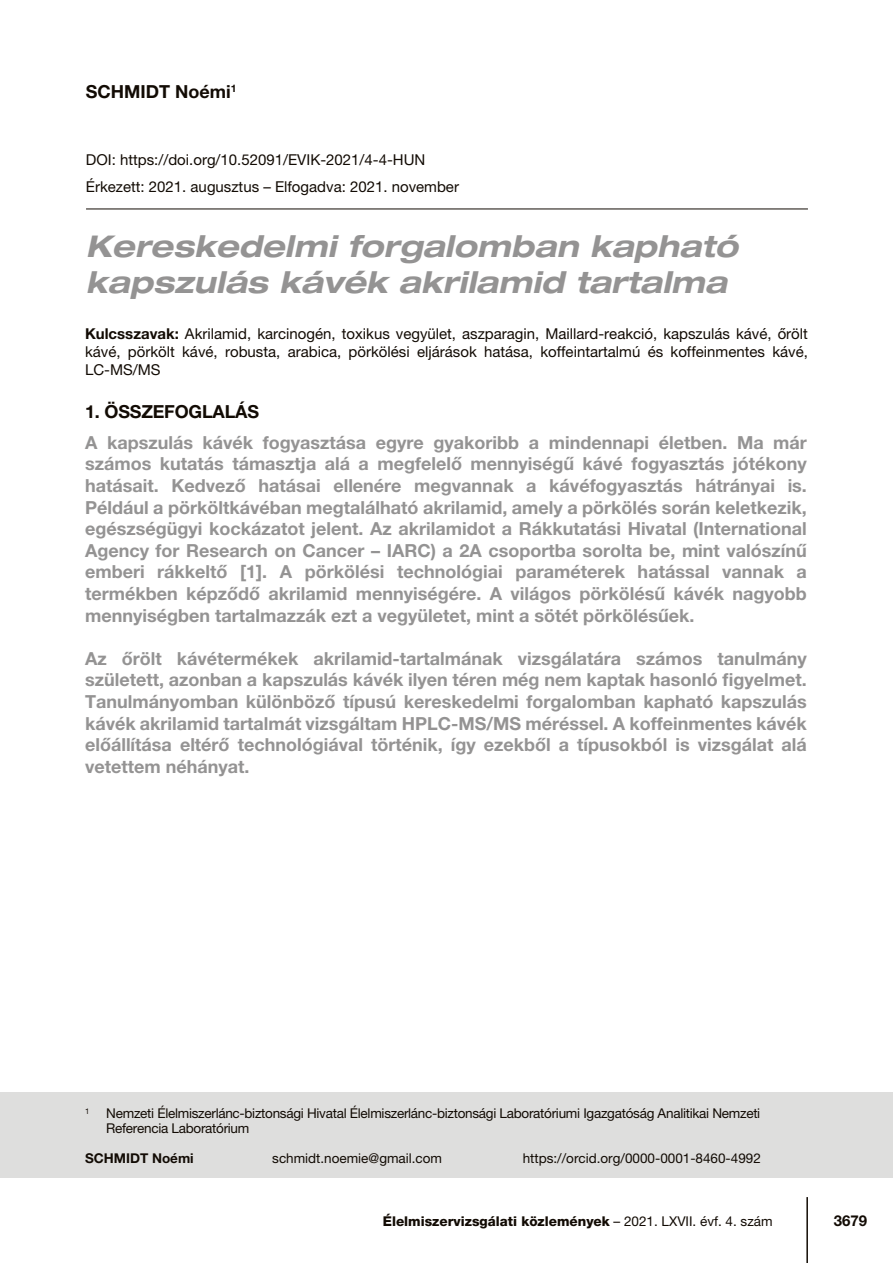
<style>
.page{position:relative;width:893px;height:1263px;background:#fff}
.page>*{position:absolute;margin:0;border:0;box-sizing:border-box;transform-origin:0 0}
.t1{font:italic 700 expanded 30px/36px "Helvetica Neue LT Pro";color:#949393}
.t2{font:700 18px/21.6px "Helvetica Neue LT Pro";color:#949393;text-align:justify}
.Normál{font:700 18px "Helvetica Neue LT Pro";letter-spacing:-.01em;color:#120b04}
.Normál-2{font:15px/18px "Helvetica Neue LT Pro";color:#120b04;text-align:justify}
.t3{font:700 15px "Helvetica Neue LT Pro";color:#120b04}
.Normál-3{font:13.5px/14.9px "Helvetica Neue LT Pro";letter-spacing:-.02em;color:#120b04}
.Normál-4{font:13.5px "Helvetica Neue LT Pro";color:#120b04}
.t4{font:800 13.5px "Helvetica Neue LT Pro";color:#120b04}
.Normál-5{font:700 13.5px "Helvetica Neue LT Pro";color:#120b04}
.Normál-6{font:7.8px "Helvetica Neue LT Pro";color:#120b04}
.s1{font-weight:700}
.s2{font-weight:400}
</style>
<div class="page">
<hr style="left:806px;top:1197px;width:2px;height:66px;background:#120b04">
<hr style="left:86px;top:209px;width:722px;height:1px;background:#120b04">
<div style="left:0;top:1093px;width:893px;height:85px;background:#dededd"></div>
<p class="Normál" style="left:86px;top:80px;width:152px">SCHMIDT Noémi<sup>1</sup></p>
<p class="Normál-2" style="left:86px;top:150px;width:341px">DOI: https://doi.org/10.52091/EVIK-2021/4-4-HUN</p>
<p class="Normál-2" style="left:86px;top:178px;width:375px">Érkezett: 2021. augusztus – Elfogadva: 2021. november</p>
<p class="t1" style="left:86px;top:229px;width:654px">Kereskedelmi forgalomban kapható kapszulás kávék akrilamid tartalma</p>
<p class="Normál-2" style="left:85px;top:325px;width:724px"><span class="s1">Kulcsszavak:</span> Akrilamid, karcinogén, toxikus vegyület, aszparagin, Maillard-reakció, kapszulás kávé, őrölt kávé, pörkölt kávé, robusta, arabica, pörkölési eljárások hatása, koffeintartalmú és koffeinmentes kávé, LC-MS/MS</p>
<p class="Normál" style="left:85px;top:400px;width:176px">1. ÖSSZEFOGLALÁS</p>
<p class="t2" style="left:85px;top:431px;width:723px">A kapszulás kávék fogyasztása egyre gyakoribb a mindennapi életben. Ma már számos kutatás támasztja alá a megfelelő mennyiségű kávé fogyasztás jótékony hatásait. Kedvező hatásai ellenére megvannak a kávéfogyasztás hátrányai is.<br>Például a pörköltkávéban megtalálható akrilamid, amely a pörkölés során keletkezik, egészségügyi kockázatot jelent. Az akrilamidot a Rákkutatási Hivatal (International Agency for Research on Cancer – IARC) a 2A csoportba sorolta be, mint valószínű emberi rákkeltő [1]. A pörkölési technológiai paraméterek hatással vannak a termékben képződő akrilamid mennyiségére. A világos pörkölésű kávék nagyobb mennyiségben tartalmazzák ezt a vegyületet, mint a sötét pörkölésűek.</p>
<p class="t2" style="left:85px;top:647px;width:723px">Az őrölt kávétermékek akrilamid-tartalmának vizsgálatára számos tanulmány született, azonban a kapszulás kávék ilyen téren még nem kaptak hasonló figyelmet.<br>Tanulmányomban különböző típusú kereskedelmi forgalomban kapható kapszulás kávék akrilamid tartalmát vizsgáltam HPLC-MS/MS méréssel. A koffeinmentes kávék előállítása eltérő technológiával történik, így ezekből a típusokból is vizsgálat alá vetettem néhányat.</p>
<p class="Normál-6" style="left:85px;top:1106px;width:6px">1</p>
<p class="Normál-3" style="left:106px;top:1105px;width:655px">Nemzeti Élelmiszerlánc-biztonsági Hivatal Élelmiszerlánc-biztonsági Laboratóriumi Igazgatóság Analitikai Nemzeti<br>Referencia Laboratórium</p>
<p class="Normál-5" style="left:85px;top:1149px;width:110px">SCHMIDT Noémi</p>
<p class="Normál-4" style="left:272px;top:1150px;width:171px">schmidt.noemie@gmail.com</p>
<p class="Normál-4" style="left:523px;top:1150px;width:240px">https://orcid.org/0000-0001-8460-4992</p>
<p class="t4" style="left:383px;top:1213px;width:391px">Élelmiszervizsgálati közlemények <span class="s2">– 2021. LXVII. évf. 4. szám</span></p>
<p class="t3" style="left:834px;top:1211px;width:35px">3679</p>
</div>
